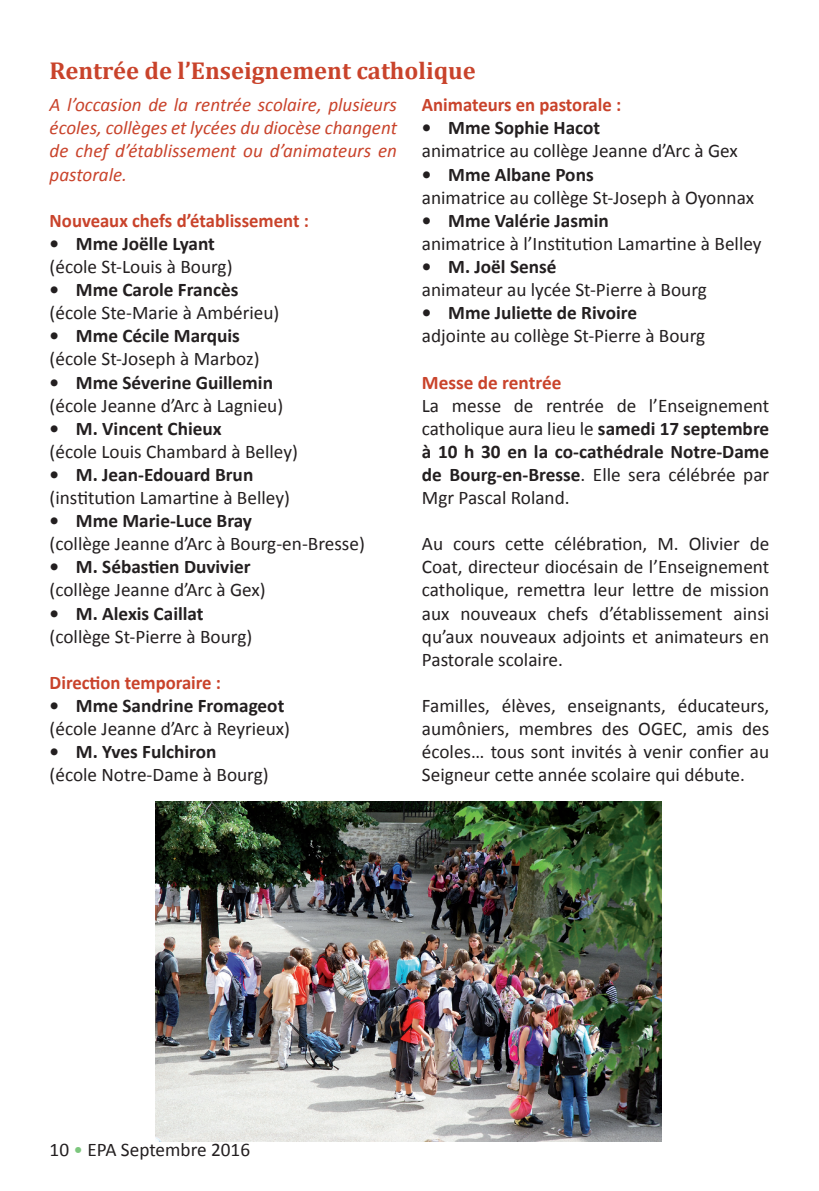
<style>
.page{position:relative;width:819px;height:1191px;background:#fff}
.page>*{position:absolute;margin:0;border:0;box-sizing:border-box;transform-origin:0 0}
.t1{font:700 24.5px "Cambria";color:#c9432b}
.t2{font:19.25px/23.1px "Calibri";color:#231f20;text-align:justify}
.t3{font:700 19.25px "Calibri";color:#231f20}
.t4{font:italic 19.25px/23.1px "Calibri";color:#c9432b;text-align:justify}
.t5{font:700 19.25px "Calibri";color:#c9432b}
.s1{font-weight:700}
.s2{color:#7cc67d}
</style>
<div class="page">
<img style="left:155px;top:801px;width:506px;height:340px">
<p class="t1" style="left:50px;top:55px;width:428px">Rentrée de l’Enseignement catholique</p>
<p class="t4" style="left:50px;top:92px;width:349px">A l’occasion de la rentrée scolaire, plusieurs écoles, collèges et lycées du diocèse changent de chef d’établissement ou d’animateurs en pastorale.</p>
<p class="t5" style="left:50px;top:208px;width:261px">Nouveaux chefs d’établissement :</p>
<p class="t3" style="left:50px;top:231px;width:167px">• Mme Joëlle Lyant</p>
<p class="t2" style="left:50px;top:254px;width:184px">(école St-Louis à Bourg)</p>
<p class="t3" style="left:50px;top:278px;width:190px">• Mme Carole Francès</p>
<p class="t2" style="left:50px;top:300px;width:231px">(école Ste-Marie à Ambérieu)</p>
<p class="t3" style="left:50px;top:324px;width:192px">• Mme Cécile Marquis</p>
<p class="t2" style="left:50px;top:346px;width:211px">(école St-Joseph à Marboz)</p>
<p class="t3" style="left:50px;top:370px;width:225px">• Mme Séverine Guillemin</p>
<p class="t2" style="left:50px;top:393px;width:235px">(école Jeanne d’Arc à Lagnieu)</p>
<p class="t3" style="left:50px;top:416px;width:174px">• M. Vincent Chieux</p>
<p class="t2" style="left:50px;top:439px;width:250px">(école Louis Chambard à Belley)</p>
<p class="t3" style="left:50px;top:462px;width:205px">• M. Jean-Edouard Brun</p>
<p class="t2" style="left:50px;top:485px;width:242px">(institution Lamartine à Belley)</p>
<p class="t3" style="left:50px;top:509px;width:204px">• Mme Marie-Luce Bray</p>
<p class="t2" style="left:50px;top:531px;width:317px">(collège Jeanne d’Arc à Bourg-en-Bresse)</p>
<p class="t3" style="left:50px;top:555px;width:202px">• M. Sébastien Duvivier</p>
<p class="t2" style="left:50px;top:577px;width:217px">(collège Jeanne d’Arc à Gex)</p>
<p class="t3" style="left:50px;top:601px;width:155px">• M. Alexis Caillat</p>
<p class="t2" style="left:50px;top:624px;width:204px">(collège St-Pierre à Bourg)</p>
<p class="t5" style="left:50px;top:670px;width:173px">Direction temporaire :</p>
<p class="t3" style="left:50px;top:693px;width:236px">• Mme Sandrine Fromageot</p>
<p class="t2" style="left:50px;top:716px;width:242px">(école Jeanne d’Arc à Reyrieux)</p>
<p class="t3" style="left:50px;top:740px;width:168px">• M. Yves Fulchiron</p>
<p class="t2" style="left:50px;top:762px;width:220px">(école Notre-Dame à Bourg)</p>
<p class="t5" style="left:422px;top:93px;width:201px">Animateurs en pastorale :</p>
<p class="t3" style="left:422px;top:116px;width:180px">• Mme Sophie Hacot</p>
<p class="t2" style="left:422px;top:139px;width:317px">animatrice au collège Jeanne d’Arc à Gex</p>
<p class="t3" style="left:422px;top:162px;width:173px">• Mme Albane Pons</p>
<p class="t2" style="left:422px;top:185px;width:334px">animatrice au collège St-Joseph à Oyonnax</p>
<p class="t3" style="left:422px;top:208px;width:188px">• Mme Valérie Jasmin</p>
<p class="t2" style="left:422px;top:231px;width:341px">animatrice à l’Institution Lamartine à Belley</p>
<p class="t3" style="left:422px;top:255px;width:136px">• M. Joël Sensé</p>
<p class="t2" style="left:422px;top:277px;width:286px">animateur au lycée St-Pierre à Bourg</p>
<p class="t3" style="left:422px;top:301px;width:217px">• Mme Juliette de Rivoire</p>
<p class="t2" style="left:422px;top:323px;width:285px">adjointe au collège St-Pierre à Bourg</p>
<p class="t5" style="left:422px;top:370px;width:141px">Messe de rentrée</p>
<p class="t2" style="left:422px;top:393px;width:349px">La messe de rentrée de l’Enseignement catholique aura lieu le <span class="s1">samedi 17 septembre à 10 h 30 en la co-cathédrale Notre-Dame de Bourg-en-Bresse</span>. Elle sera célébrée par Mgr Pascal Roland.</p>
<p class="t2" style="left:422px;top:531px;width:349px">Au cours cette célébration, M. Olivier de Coat, directeur diocésain de l’Enseignement catholique, remettra leur lettre de mission aux nouveaux chefs d’établissement ainsi qu’aux nouveaux adjoints et animateurs en Pastorale scolaire.</p>
<p class="t2" style="left:422px;top:693px;width:349px">Familles, élèves, enseignants, éducateurs, aumôniers, membres des OGEC, amis des écoles… tous sont invités à venir confier au Seigneur cette année scolaire qui débute.</p>
<p class="t2" style="left:50px;top:1137px;width:202px">10 <span class="s2">•</span> EPA Septembre 2016</p>
</div>
